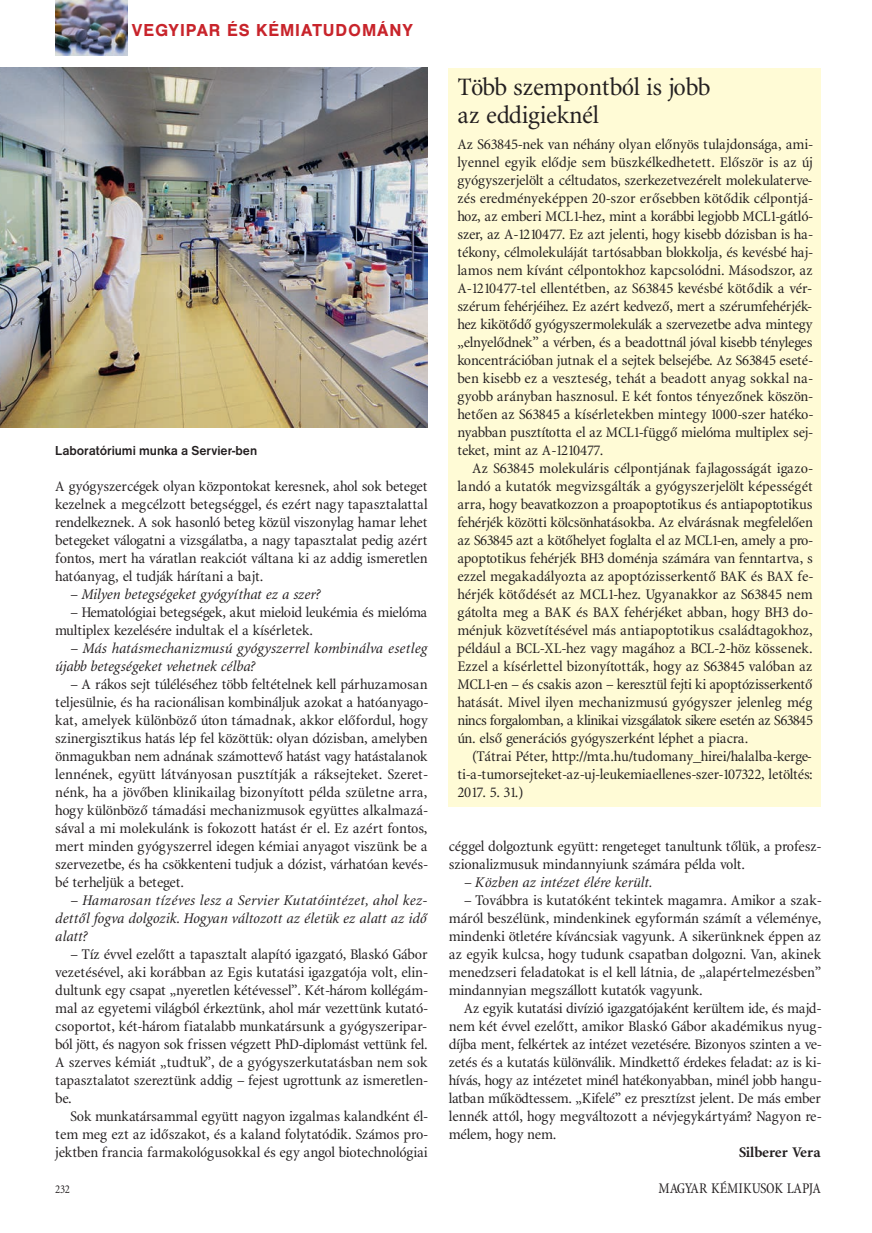
<style>
.page{position:relative;width:872px;height:1233px;background:#fff}
.page>*{position:absolute;margin:0;border:0;box-sizing:border-box;transform-origin:0 0}
.t1{font:25.5px/27.9px "Minion Cn PFL";color:#231f20;scale:1.1 1}
.t2{font:500 18px "Nimbus San No 5 TEE";letter-spacing:.05em;color:#c8242b}
.t3{font:15px/18px "Minion Cn PFL";color:#231f20;text-align:justify;scale:1.1 1}
.t4{font:italic 15px/18px "Minion Cn PFL";color:#231f20;scale:1.1 1}
.t5{font:15px "Minion Cn PFL";color:#231f20}
.t6{font:700 15px "Minion Cn PFL";color:#231f20;scale:1.1 1}
.t7{font:700 13.5px "Nimbus San DEE";color:#231f20;scale:.95 1}
.t8{font:12px "Minion Cn PFL";color:#231f20}
.s1{font-style:normal}
</style>
<div class="page">
<div style="left:449px;top:68px;width:372px;height:739px;background:#fffbd6"></div>
<img style="left:0;top:68px;width:427px;height:359px">
<img style="left:55px;top:0;width:73px;height:55px">
<p class="t2" style="left:132px;top:24px;width:282px">VEGYIPAR ÉS KÉMIATUDOMÁNY</p>
<p class="t7" style="left:55px;top:446px;width:214px">Laboratóriumi munka a Servier-ben</p>
<p class="t3" style="left:55px;top:478px;width:340px">A gyógyszercégek olyan központokat keresnek, ahol sok beteget kezelnek a megcélzott betegséggel, és ezért nagy tapasztalattal rendelkeznek. A sok hasonló beteg közül viszonylag hamar lehet betegeket válogatni a vizsgálatba, a nagy tapasztalat pedig azért fontos, mert ha váratlan reakciót váltana ki az addig ismeretlen hatóanyag, el tudják hárítani a bajt.</p>
<p class="t4" style="left:70px;top:586px;width:229px"><span class="s1">–</span> Milyen betegségeket gyógyíthat ez a szer?</p>
<p class="t3" style="left:55px;top:604px;width:340px;text-indent:15px">– Hematológiai betegségek, akut mieloid leukémia és mielóma multiplex kezelésére indultak el a kísérletek.</p>
<p class="t4" style="left:55px;top:640px;width:340px;text-indent:15px">– Más hatásmechanizmusú gyógyszerrel kombinálva esetleg újabb betegségeket vehetnek célba?</p>
<p class="t3" style="left:55px;top:676px;width:340px;text-indent:15px">– A rákos sejt túléléséhez több feltételnek kell párhuzamosan teljesülnie, és ha racionálisan kombináljuk azokat a hatóanyago&shy;kat, amelyek különböző úton támadnak, akkor előfordul, hogy szinergisztikus hatás lép fel közöttük: olyan dózisban, amelyben önmagukban nem adnának számottevő hatást vagy hatástalanok lennének, együtt látványosan pusztítják a ráksejteket. Szeret&shy;nénk, ha a jövőben klinikailag bizonyított példa születne arra, hogy különböző támadási mechanizmusok együttes alkalmazá&shy;sával a mi molekulánk is fokozott hatást ér el. Ez azért fontos, mert minden gyógyszerrel idegen kémiai anyagot viszünk be a szervezetbe, és ha csökkenteni tudjuk a dózist, várhatóan kevés&shy;bé terheljük a beteget.</p>
<p class="t4" style="left:55px;top:892px;width:340px;text-align:justify;text-indent:15px">– Hamarosan tízéves lesz a Servier Kutatóintézet, ahol kez&shy;dettől fogva dolgozik. Hogyan változott az életük ez alatt az idő alatt?</p>
<p class="t3" style="left:55px;top:946px;width:340px;text-indent:15px">– Tíz évvel ezelőtt a tapasztalt alapító igazgató, Blaskó Gábor vezetésével, aki korábban az Egis kutatási igazgatója volt, elin&shy;dultunk egy csapat „nyeretlen kétévessel”. Két-három kollégám&shy;mal az egyetemi világból érkeztünk, ahol már vezettünk kutató&shy;csoportot, két-három fiatalabb munkatársunk a gyógyszeripar&shy;ból jött, és nagyon sok frissen végzett PhD-diplomást vettünk fel.<br>A szerves kémiát „tudtuk”, de a gyógyszerkutatásban nem sok tapasztalatot szereztünk addig – fejest ugrottunk az ismeretlen&shy;be.</p>
<p class="t3" style="left:55px;top:1108px;width:340px;text-indent:15px">Sok munkatársammal együtt nagyon izgalmas kalandként él&shy;tem meg ezt az időszakot, és a kaland folytatódik. Számos pro&shy;jektben francia farmakológusokkal és egy angol biotechnológiai</p>
<h1 class="t1" style="left:457px;top:75px;width:231px">Több szempontból is jobb az eddigieknél</h1>
<p class="t3" style="left:457px;top:136px;width:325px">Az S63845-nek van néhány olyan előnyös tulajdonsága, ami&shy;lyennel egyik elődje sem büszkélkedhetett. Először is az új gyógyszerjelölt a céltudatos, szerkezetvezérelt molekulaterve&shy;zés eredményeképpen 20-szor erősebben kötődik célpontjá&shy;hoz, az emberi MCL1-hez, mint a korábbi legjobb MCL1-gátló&shy;szer, az A-1210477. Ez azt jelenti, hogy kisebb dózisban is ha&shy;tékony, célmolekuláját tartósabban blokkolja, és kevésbé haj&shy;lamos nem kívánt célpontokhoz kapcsolódni. Másodszor, az A-1210477-tel ellentétben, az S63845 kevésbé kötődik a vér&shy;szérum fehérjéihez. Ez azért kedvező, mert a szérumfehérjék&shy;hez kikötődő gyógyszermolekulák a szervezetbe adva mintegy „elnyelődnek” a vérben, és a beadottnál jóval kisebb tényleges koncentrációban jutnak el a sejtek belsejébe. Az S63845 eseté&shy;ben kisebb ez a veszteség, tehát a beadott anyag sokkal na&shy;gyobb arányban hasznosul. E két fontos tényezőnek köszön&shy;hetően az S63845 a kísérletekben mintegy 1000-szer hatéko&shy;nyabban pusztította el az MCL1-függő mielóma multiplex sej&shy;teket, mint az A-1210477.</p>
<p class="t3" style="left:457px;top:460px;width:325px;text-indent:15px">Az S63845 molekuláris célpontjának fajlagosságát igazo&shy;landó a kutatók megvizsgálták a gyógyszerjelölt képességét arra, hogy beavatkozzon a proapoptotikus és antiapoptotikus fehérjék közötti kölcsönhatásokba. Az elvárásnak megfelelően az S63845 azt a kötőhelyet foglalta el az MCL1-en, amely a pro&shy;apoptotikus fehérjék BH3 doménja számára van fenntartva, s ezzel megakadályozta az apoptózisserkentő BAK és BAX fe&shy;hérjék kötődését az MCL1-hez. Ugyanakkor az S63845 nem gátolta meg a BAK és BAX fehérjéket abban, hogy BH3 do&shy;ménjuk közvetítésével más antiapoptotikus családtagokhoz, például a BCL-XL-hez vagy magához a BCL-2-höz kössenek.<br>Ezzel a kísérlettel bizonyították, hogy az S63845 valóban az MCL1-en – és csakis azon – keresztül fejti ki apoptózisserkentő hatását. Mivel ilyen mechanizmusú gyógyszer jelenleg még nincs forgalomban, a klinikai vizsgálatok sikere esetén az S63845 ún. első generációs gyógyszerként léphet a piacra.</p>
<p class="t3" style="left:457px;top:748px;width:324px;text-indent:15px">(Tátrai Péter, http://mta.hu/tudomany_hirei/halalba-kerge&shy;ti-a-tumorsejteket-az-uj-leukemiaellenes-szer-107322, letöltés:<br>2017. 5. 31.)</p>
<p class="t3" style="left:449px;top:838px;width:340px">céggel dolgoztunk együtt: rengeteget tanultunk tőlük, a profesz&shy;szionalizmusuk mindannyiunk számára példa volt.</p>
<p class="t4" style="left:463px;top:874px;width:173px">– Közben az intézet élére került.</p>
<p class="t3" style="left:449px;top:892px;width:340px;text-indent:15px">– Továbbra is kutatóként tekintek magamra. Amikor a szak&shy;máról beszélünk, mindenkinek egyformán számít a véleménye, mindenki ötletére kíváncsiak vagyunk. A sikerünknek éppen az az egyik kulcsa, hogy tudunk csapatban dolgozni. Van, akinek menedzseri feladatokat is el kell látnia, de „alapértelmezésben” mindannyian megszállott kutatók vagyunk.</p>
<p class="t3" style="left:449px;top:1000px;width:340px;text-indent:15px">Az egyik kutatási divízió igazgatójaként kerültem ide, és majd&shy;nem két évvel ezelőtt, amikor Blaskó Gábor akadémikus nyug&shy;díjba ment, felkértek az intézet vezetésére. Bizonyos szinten a ve&shy;zetés és a kutatás különválik. Mindkettő érdekes feladat: az is ki&shy;hívás, hogy az intézetet minél hatékonyabban, minél jobb hangu&shy;latban működtessem. „Kifelé” ez presztízst jelent. De más ember lennék attól, hogy megváltozott a névjegykártyám? Nagyon re&shy;mélem, hogy nem.</p>
<p class="t6" style="left:738px;top:1146px;width:76px">Silberer Vera</p>
<p class="t8" style="left:55px;top:1184px;width:16px">232</p>
<p class="t5" style="left:658px;top:1182px;width:164px">MAGYAR KÉMIKUSOK LAPJA</p>
</div>
